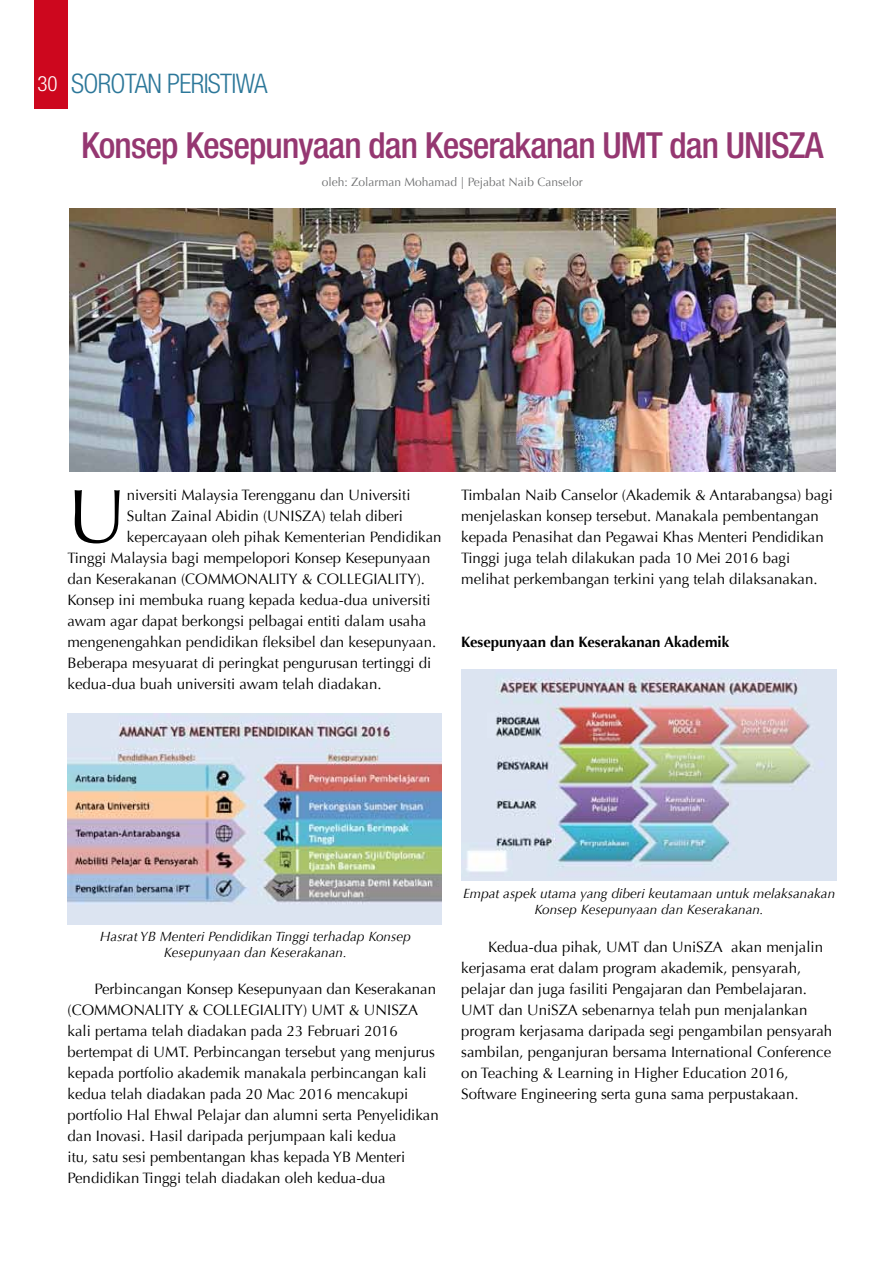
<style>
.page{position:relative;width:891px;height:1269px;background:#fff}
.page>*{position:absolute;margin:0;border:0;box-sizing:border-box;transform-origin:0 0}
.t1{font:76.35px "Optima";color:#000}
.t2{font:500 condensed 36px "Helvetica Neue LT Std";letter-spacing:-.025em;color:#953771}
.t3{font:300 condensed 27px "Helvetica Neue LT Std";letter-spacing:-.025em;color:#2c7799}
.t4{font:15px/21px "Optima";color:#000}
.t5{font:700 15px "Optima";color:#000}
.t6{font:italic 13.5px/16.2px "Optima";color:#000;text-align:center}
.t7{font:12px "Optima";color:#707172}
.s1{font-size:21px;color:#fff}
</style>
<div class="page">
<div style="left:34px;top:0;width:34px;height:109px;background:#cd071e"></div>
<img style="left:68px;top:714px;width:374px;height:210px">
<img style="left:69px;top:209px;width:766px;height:262px">
<img style="left:461px;top:669px;width:376px;height:212px">
<h3 class="t3" style="left:37px;top:68px;width:232px"><span class="s1">30</span> SOROTAN PERISTIWA</h3>
<h2 class="t2" style="left:81px;top:123px;width:744px">Konsep Kesepunyaan dan Keserakanan UMT dan UNISZA</h2>
<p class="t7" style="left:322px;top:175px;width:262px">oleh: Zolarman Mohamad | Pejabat Naib Canselor</p>
<h1 class="t1" style="left:68px;top:472px;width:61px">U</h1>
<p class="t4" style="left:127px;top:485px;width:285px">niversiti Malaysia Terengganu dan Universiti</p>
<p class="t4" style="left:127px;top:506px;width:278px">Sultan Zainal Abidin (UNISZA) telah diberi</p>
<p class="t4" style="left:127px;top:527px;width:316px">kepercayaan oleh pihak Kementerian Pendidikan</p>
<p class="t4" style="left:68px;top:548px;width:364px">Tinggi Malaysia bagi mempelopori Konsep Kesepunyaan</p>
<p class="t4" style="left:68px;top:569px;width:359px">dan Keserakanan (COMMONALITY &amp; COLLEGIALITY).</p>
<p class="t4" style="left:68px;top:590px;width:365px">Konsep ini membuka ruang kepada kedua-dua universiti</p>
<p class="t4" style="left:68px;top:611px;width:360px">awam agar dapat berkongsi pelbagai entiti dalam usaha</p>
<p class="t4" style="left:68px;top:632px;width:370px">mengenengahkan pendidikan fleksibel dan kesepunyaan.</p>
<p class="t4" style="left:68px;top:653px;width:365px">Beberapa mesyuarat di peringkat pengurusan tertinggi di</p>
<p class="t4" style="left:68px;top:674px;width:316px">kedua-dua buah universiti awam telah diadakan.</p>
<p class="t4" style="left:461px;top:485px;width:373px">Timbalan Naib Canselor (Akademik &amp; Antarabangsa) bagi menjelaskan konsep tersebut. Manakala pembentangan kepada Penasihat dan Pegawai Khas Menteri Pendidikan Tinggi juga telah dilakukan pada 10 Mei 2016 bagi melihat perkembangan terkini yang telah dilaksanakan.</p>
<p class="t5" style="left:461px;top:633px;width:269px">Kesepunyaan dan Keserakanan Akademik</p>
<p class="t6" style="left:100px;top:928px;width:313px">Hasrat YB Menteri Pendidikan Tinggi terhadap Konsep<br>Kesepunyaan dan Keserakanan.</p>
<p class="t4" style="left:68px;top:979px;width:373px;text-indent:27px">Perbincangan Konsep Kesepunyaan dan Keserakanan (COMMONALITY &amp; COLLEGIALITY) UMT &amp; UNISZA kali pertama telah diadakan pada 23 Februari 2016 bertempat di UMT. Perbincangan tersebut yang menjurus kepada portfolio akademik manakala perbincangan kali kedua telah diadakan pada 20 Mac 2016 mencakupi portfolio Hal Ehwal Pelajar dan alumni serta Penyelidikan dan Inovasi. Hasil daripada perjumpaan kali kedua<br>itu, satu sesi pembentangan khas kepada YB Menteri Pendidikan Tinggi telah diadakan oleh kedua-dua</p>
<p class="t6" style="left:463px;top:886px;width:374px">Empat aspek utama yang diberi keutamaan untuk melaksanakan<br>Konsep Kesepunyaan dan Keserakanan.</p>
<p class="t4" style="left:461px;top:936px;width:373px;text-indent:27px">Kedua-dua pihak, UMT dan UniSZA akan menjalin kerjasama erat dalam program akademik, pensyarah, pelajar dan juga fasiliti Pengajaran dan Pembelajaran.<br>UMT dan UniSZA sebenarnya telah pun menjalankan program kerjasama daripada segi pengambilan pensyarah sambilan, penganjuran bersama International Conference on Teaching &amp; Learning in Higher Education 2016, Software Engineering serta guna sama perpustakaan.</p>
</div>
